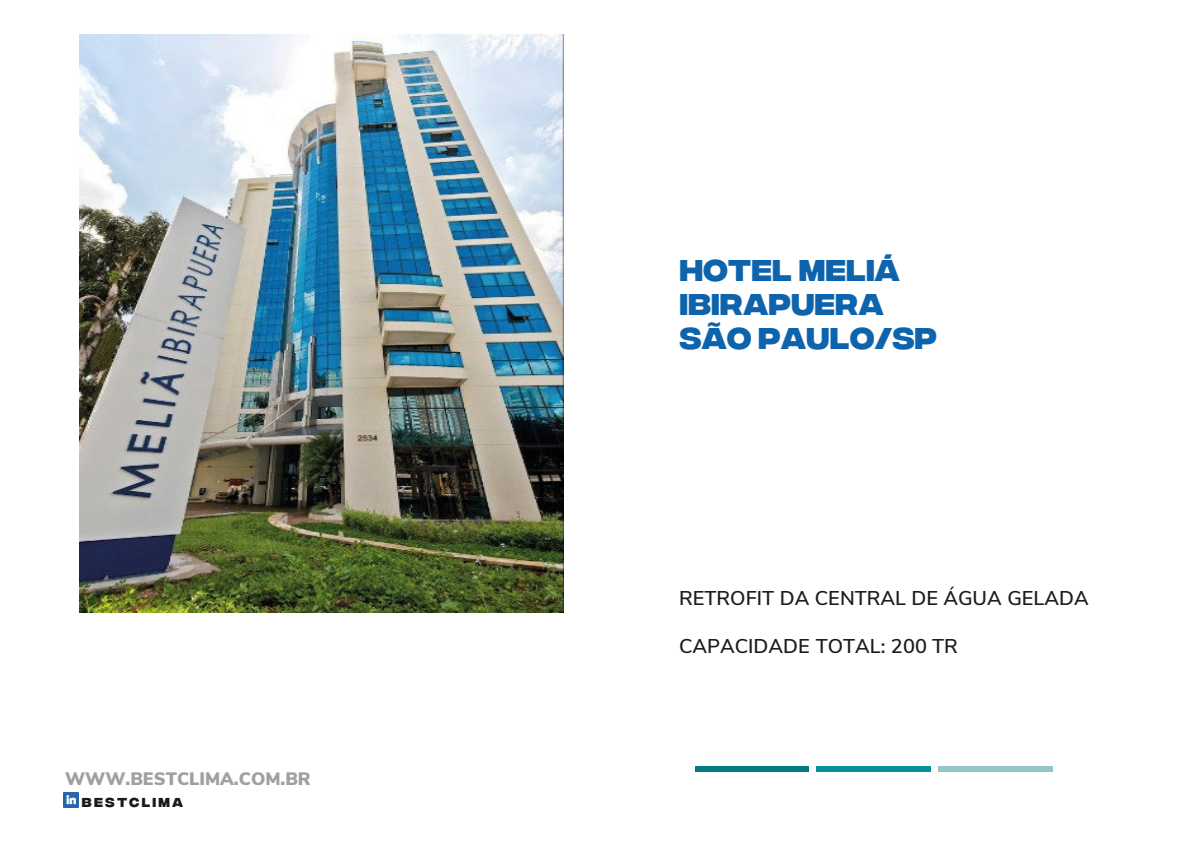
<style>
.page{position:relative;width:1193px;height:841px;background:#fff}
.page>*{position:absolute;margin:0;border:0;box-sizing:border-box;transform-origin:0 0}
.t1{font:700 30px/34px "Integral CF";color:#0d64ad}
.t2{font:600 20px "Nunito Sans";color:#1d1d1b}
.t3{font:900 18px "Nunito Sans";color:#a1a09f}
.t4{font:700 13px "Integral CF";letter-spacing:.17em;color:#1a1a1a}
</style>
<div class="page">
<div style="left:694px;top:766px;width:114px;height:6px;background:#037a81"></div>
<div style="left:816px;top:766px;width:114px;height:6px;background:#049197"></div>
<div style="left:938px;top:766px;width:114px;height:6px;background:#94c6c9"></div>
<img style="left:79px;top:34px;width:485px;height:578px">
<img style="left:63px;top:792px;width:15px;height:16px">
<p class="t3" style="left:65px;top:766px;width:247px">WWW.BESTCLIMA.COM.BR</p>
<p class="t4" style="left:82px;top:795px;width:103px">BESTCLIMA</p>
<h2 class="t1" style="left:679px;top:254px;width:259px">HOTEL MELIÁ<br>IBIRAPUERA<br>SÃO PAULO/SP</h2>
<p class="t2" style="left:679px;top:583px;width:411px">RETROFIT DA CENTRAL DE ÁGUA GELADA</p>
<p class="t2" style="left:679px;top:631px;width:280px">CAPACIDADE TOTAL: 200 TR</p>
</div>
